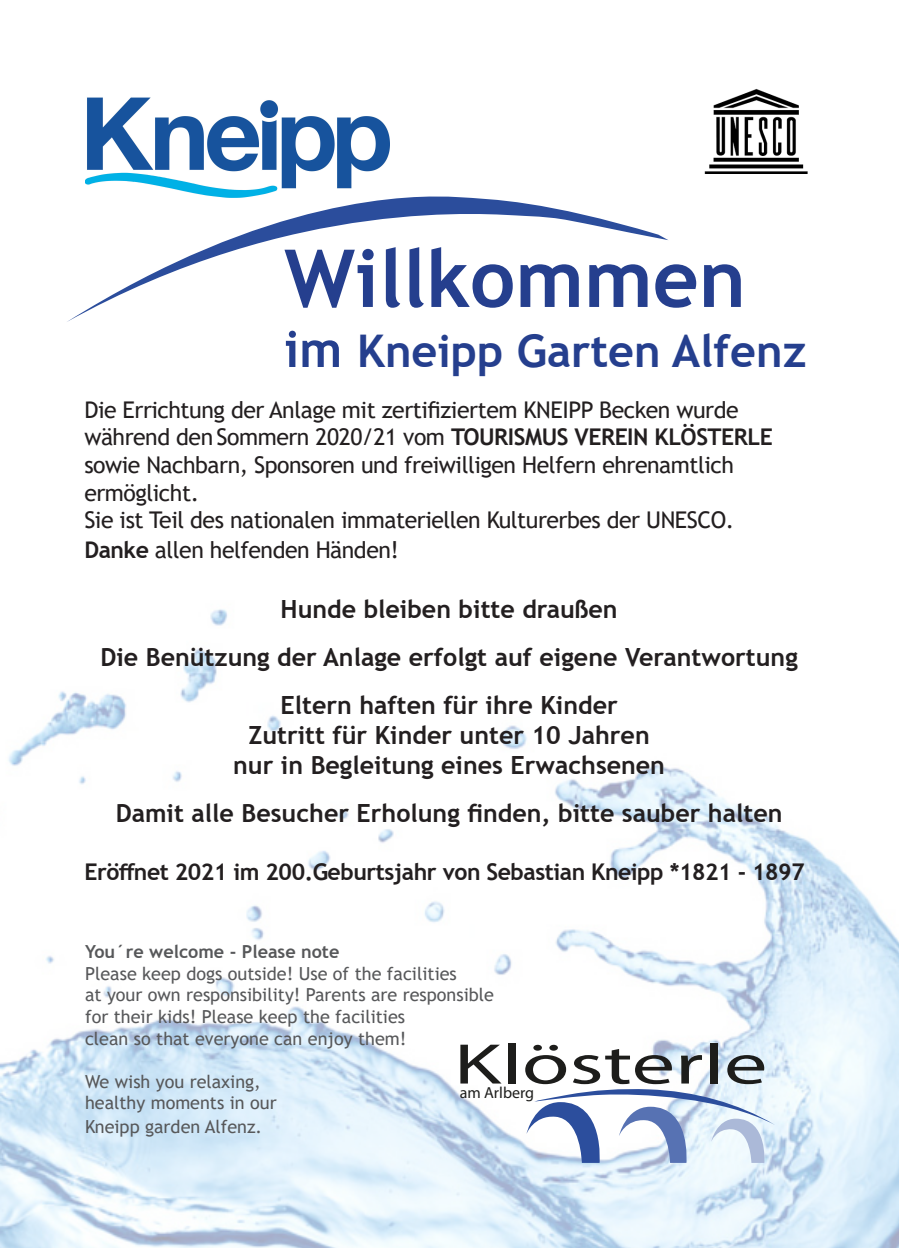
<style>
.page{position:relative;width:899px;height:1248px;background:#fff}
.page>*{position:absolute;margin:0;border:0;box-sizing:border-box;transform-origin:0 0}
.t1{font:700 80px "Trebuchet MS";color:#253f8e}
.t2{font:57.6px "Myriad Pro";color:#1d1d1b;scale:1.5 1}
.t3{font:700 45px "Trebuchet MS";color:#253f8e}
.t4{font:700 25px/48px "Trebuchet MS";color:#231f20;text-align:center}
.t5{font:23px "Trebuchet MS";letter-spacing:-.02em;color:#231f20}
.t6{font:700 23px "Trebuchet MS";letter-spacing:-.02em;color:#231f20}
.t7{font:18px "Trebuchet MS";color:#57585a}
.t8{font:700 18px "Trebuchet MS";color:#57585a}
.t9{font:16px "Myriad Pro";color:#1d1d1b}
.s1{font-size:50px}
.s2{font-weight:700}
</style>
<div class="page">
<img style="left:0;top:609px;width:899px;height:638px">
<img style="left:85px;top:97px;width:304px;height:97px">
<svg style="left:526px;top:1088px;width:249px;height:74px"></svg>
<img style="left:704px;top:89px;width:104px;height:84px">
<svg style="left:67px;top:194px;width:601px;height:128px"></svg>
<p class="t1" style="left:284px;top:228px;width:463px">Willkommen</p>
<p class="t3" style="left:284px;top:323px;width:523px"><span class="s1">im</span> Kneipp Garten Alfenz</p>
<p class="t5" style="left:84px;top:395px;width:655px">Die Errichtung der Anlage mit zertifiziertem KNEIPP Becken wurde</p>
<p class="t5" style="left:84px;top:423px;width:690px">während den Sommern 2020/21 vom <span class="s2">TOURISMUS VEREIN KLÖSTERLE</span></p>
<p class="t5" style="left:84px;top:450px;width:651px">sowie Nachbarn, Sponsoren und freiwilligen Helfern ehrenamtlich</p>
<p class="t5" style="left:84px;top:478px;width:116px">ermöglicht.</p>
<p class="t5" style="left:84px;top:505px;width:651px">Sie ist Teil des nationalen immateriellen Kulturerbes der UNESCO.</p>
<p class="t5" style="left:84px;top:535px;width:316px"><span class="s2">Danke</span> allen helfenden Händen!</p>
<p class="t4" style="left:100px;top:585px;width:699px">Hunde bleiben bitte draußen<br>Die Benützung der Anlage erfolgt auf eigene Verantwortung<br>Eltern haften für ihre Kinder</p>
<p class="t4" style="left:248px;top:711px;width:403px">Zutritt für Kinder unter 10 Jahren</p>
<p class="t4" style="left:116px;top:741px;width:668px">nur in Begleitung eines Erwachsenen<br>Damit alle Besucher Erholung finden, bitte sauber halten</p>
<p class="t6" style="left:84px;top:857px;width:722px">Eröffnet 2021 im 200.Geburtsjahr von Sebastian Kneipp *1821 - 1897</p>
<p class="t8" style="left:85px;top:940px;width:256px">You´re welcome - Please note</p>
<p class="t7" style="left:85px;top:961px;width:373px">Please keep dogs outside! Use of the facilities</p>
<p class="t7" style="left:85px;top:983px;width:410px">at your own responsibility! Parents are responsible</p>
<p class="t7" style="left:85px;top:1005px;width:322px">for their kids! Please keep the facilities</p>
<p class="t7" style="left:85px;top:1026px;width:323px">clean so that everyone can enjoy them!</p>
<p class="t7" style="left:85px;top:1069px;width:177px">We wish you relaxing,</p>
<p class="t7" style="left:85px;top:1091px;width:193px">healthy moments in our</p>
<p class="t7" style="left:85px;top:1115px;width:179px">Kneipp garden Alfenz.</p>
<p class="t2" style="left:454px;top:1028px;width:210px">Klösterle</p>
<p class="t9" style="left:460px;top:1082px;width:76px">am Arlberg</p>
</div>
